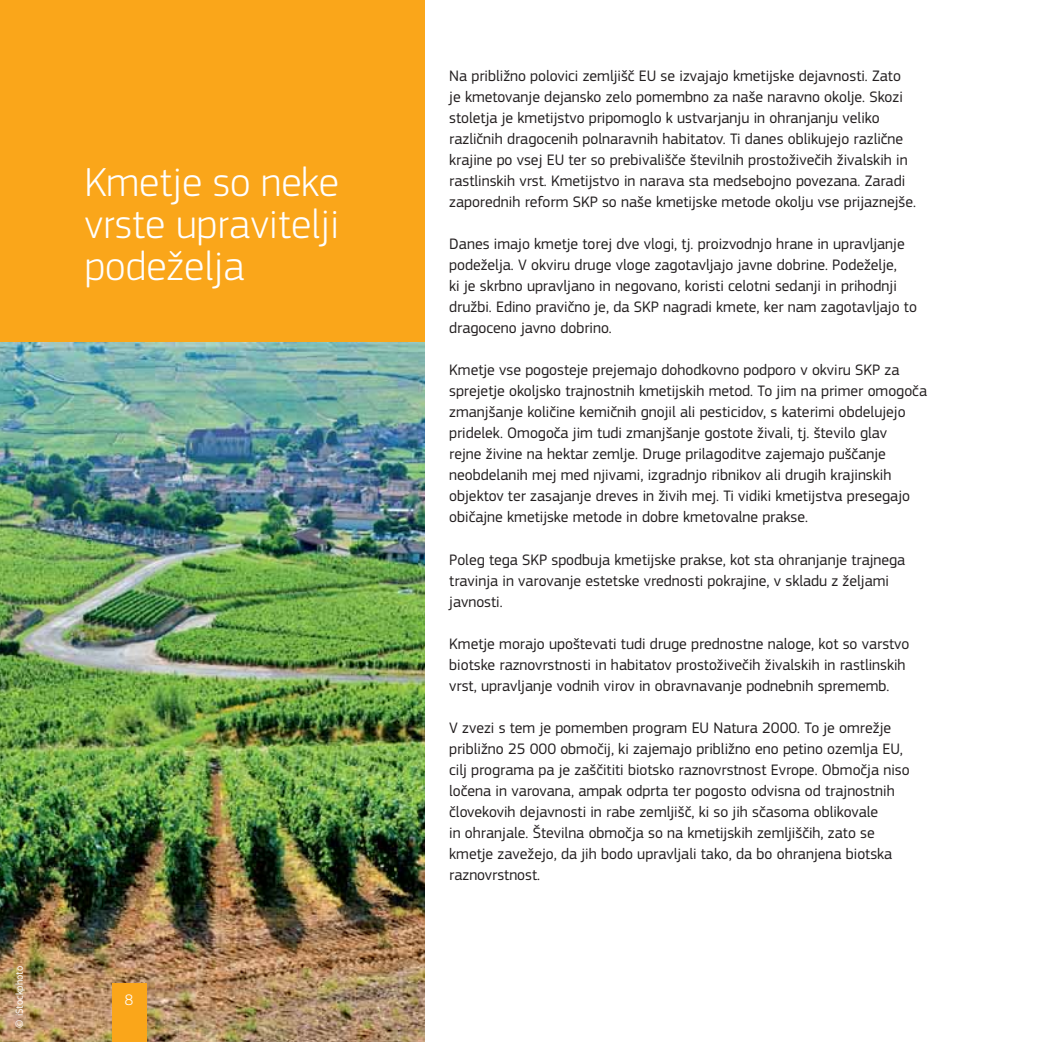
<style>
.page{position:relative;width:1042px;height:1042px;background:#fff}
.page>*{position:absolute;margin:0;border:0;box-sizing:border-box;transform-origin:0 0}
.t1{font:300 42px/42px "PF Square Sans Pro";color:#fff;text-align:justify}
.t2{font:15.75px/21px "PF Square Sans Pro";color:#231f20}
.t3{font:300 15.75px "PF Square Sans Pro";color:#fff}
.t4{font:10.5px "PF Square Sans Pro";color:#fff}
</style>
<div class="page">
<div style="left:0;top:0;width:424px;height:342px;background:#faa61a"></div>
<img style="left:0;top:342px;width:424px;height:699px">
<div style="left:112px;top:982px;width:34px;height:59px;background:#faa61a"></div>
<h1 class="t1" style="left:84px;top:165px;width:256px">Kmetje so neke vrste upravitelji podeželja</h1>
<p class="t4" style="left:15px;top:1027px;width:63px;rotate:-90deg">© iStockphoto</p>
<p class="t3" style="left:125px;top:993px;width:10px">8</p>
<p class="t2" style="left:449px;top:67px;width:468px">Na približno polovici zemljišč EU se izvajajo kmetijske dejavnosti. Zato je kmetovanje dejansko zelo pomembno za naše naravno okolje. Skozi stoletja je kmetijstvo pripomoglo k ustvarjanju in ohranjanju veliko različnih dragocenih polnaravnih habitatov. Ti danes oblikujejo različne krajine po vsej EU ter so prebivališče številnih prostoživečih živalskih in rastlinskih vrst. Kmetijstvo in narava sta medsebojno povezana. Zaradi zaporednih reform SKP so naše kmetijske metode okolju vse prijaznejše.</p>
<p class="t2" style="left:449px;top:235px;width:469px">Danes imajo kmetje torej dve vlogi, tj. proizvodnjo hrane in upravljanje podeželja. V okviru druge vloge zagotavljajo javne dobrine. Podeželje,<br>ki je skrbno upravljano in negovano, koristi celotni sedanji in prihodnji družbi. Edino pravično je, da SKP nagradi kmete, ker nam zagotavljajo to dragoceno javno dobrino.</p>
<p class="t2" style="left:449px;top:361px;width:479px">Kmetje vse pogosteje prejemajo dohodkovno podporo v okviru SKP za sprejetje okoljsko trajnostnih kmetijskih metod. To jim na primer omogoča zmanjšanje količine kemičnih gnojil ali pesticidov, s katerimi obdelujejo pridelek. Omogoča jim tudi zmanjšanje gostote živali, tj. število glav<br>rejne živine na hektar zemlje. Druge prilagoditve zajemajo puščanje neobdelanih mej med njivami, izgradnjo ribnikov ali drugih krajinskih objektov ter zasajanje dreves in živih mej. Ti vidiki kmetijstva presegajo običajne kmetijske metode in dobre kmetovalne prakse.</p>
<p class="t2" style="left:449px;top:550px;width:457px">Poleg tega SKP spodbuja kmetijske prakse, kot sta ohranjanje trajnega travinja in varovanje estetske vrednosti pokrajine, v skladu z željami javnosti.</p>
<p class="t2" style="left:449px;top:634px;width:461px">Kmetje morajo upoštevati tudi druge prednostne naloge, kot so varstvo biotske raznovrstnosti in habitatov prostoživečih živalskih in rastlinskih vrst, upravljanje vodnih virov in obravnavanje podnebnih sprememb.</p>
<p class="t2" style="left:449px;top:718px;width:462px">V zvezi s tem je pomemben program EU Natura 2000. To je omrežje približno 25 000 območij, ki zajemajo približno eno petino ozemlja EU, cilj programa pa je zaščititi biotsko raznovrstnost Evrope. Območja niso ločena in varovana, ampak odprta ter pogosto odvisna od trajnostnih človekovih dejavnosti in rabe zemljišč, ki so jih sčasoma oblikovale<br>in ohranjale. Številna območja so na kmetijskih zemljiščih, zato se kmetje zavežejo, da jih bodo upravljali tako, da bo ohranjena biotska raznovrstnost.</p>
</div>
